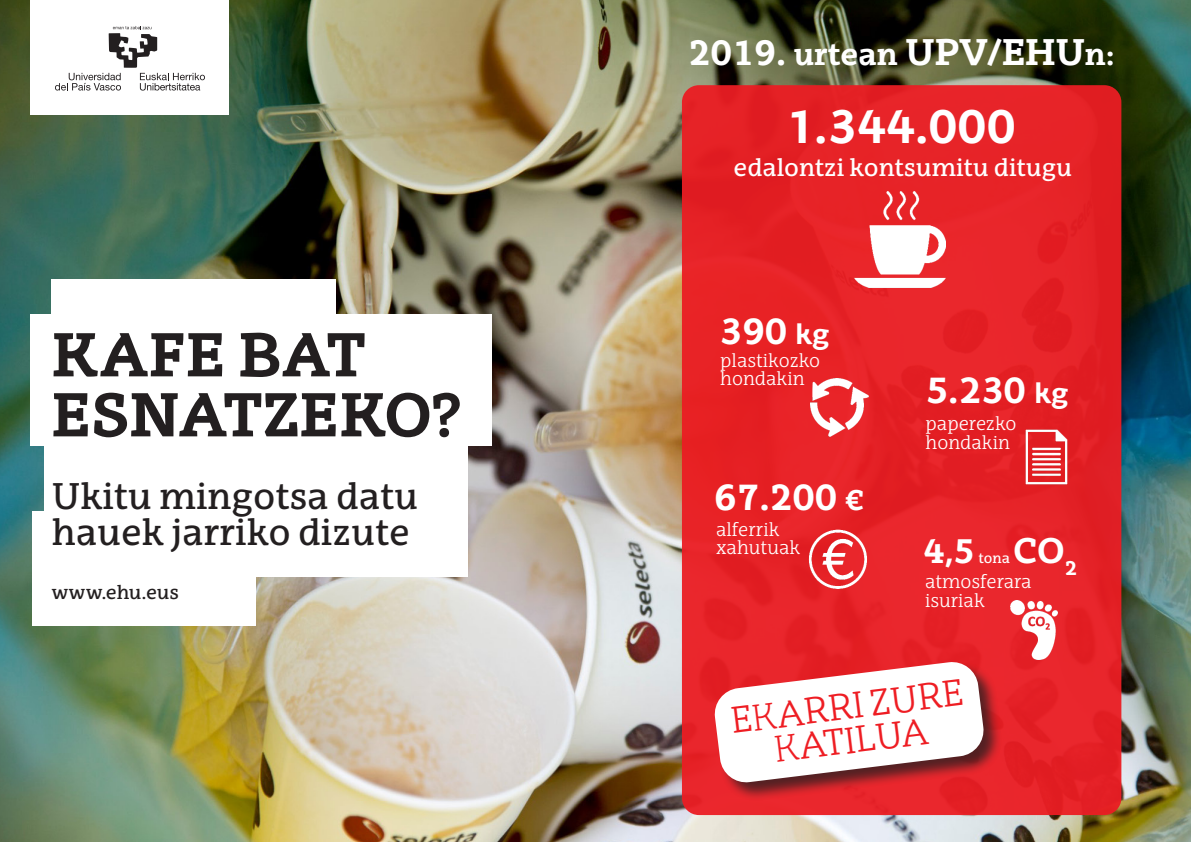
<style>
.page{position:relative;width:1191px;height:842px;background:#fff}
.page>*{position:absolute;margin:0;border:0;box-sizing:border-box;transform-origin:0 0}
.t1{font:700 60px/60px "EHU Serif";color:#231f20}
.t2{font:700 48px "EHU Sans";color:#fff}
.t3{font:700 37.1px "EHU Sans";color:#fff}
.t4{font:700 37.1px "EHU Serif";color:#fff}
.t5{font:36px/36px "EHU Serif";color:#231f20}
.t6{font:700 36px "EHU Serif";color:#fff}
.t7{font:300 36px/34px "EHU Serif";color:#ee1d23;text-align:center}
.t8{font:700 34.8px "EHU Serif";color:#fff}
.t9{font:24px "EHU Serif";color:#fff}
.t10{font:19px "EHU Serif";color:#231f20}
.t11{font:300 18.6px/18.6px "EHU Serif";color:#fff}
.t12{font:13.9px "EHU Serif";color:#fff}
.s1{font-size:30px}
.s2{font-size:27.9px}
</style>
<div class="page">
<img style="left:0;top:0;width:1191px;height:842px">
<div style="left:682px;top:85px;width:439px;height:730px;background:#eb1d23;border-radius:17px"></div>
<div style="left:33px;top:511px;width:223px;height:115px;background:#fff"></div>
<div style="left:52px;top:279px;width:284px;height:81px;background:#fff"></div>
<div style="left:31px;top:314px;width:461px;height:131px;background:#fff"></div>
<div style="left:45px;top:418px;width:423px;height:159px;background:#fff"></div>
<div style="left:31px;top:0;width:198px;height:115px;background:#fff"></div>
<svg style="left:55px;top:26px;width:150px;height:65px"></svg>
<img style="left:1025px;top:428px;width:44px;height:57px">
<img style="left:808px;top:530px;width:59px;height:59px">
<img style="left:1010px;top:601px;width:47px;height:59px">
<img style="left:810px;top:378px;width:58px;height:58px">
<img style="left:854px;top:191px;width:92px;height:96px">
<div style="left:714px;top:662px;width:288px;height:139px;background:#231f20;opacity:.75"></div>
<svg style="left:713px;top:660px;width:272px;height:124px"></svg>
<p class="t1" style="left:52px;top:324px;width:412px">KAFE BAT<br>ESNATZEKO?</p>
<p class="t5" style="left:52px;top:478px;width:368px">Ukitu mingotsa datu hauek jarriko dizute</p>
<p class="t10" style="left:52px;top:581px;width:129px">www.ehu.eus</p>
<p class="t6" style="left:688px;top:30px;width:428px">2019. <span class="s1">urtean</span> UPV/EHU<span class="s1">n:</span></p>
<p class="t2" style="left:785px;top:96px;width:232px">1.344.000</p>
<p class="t9" style="left:733px;top:153px;width:340px">edalontzi kontsumitu ditugu</p>
<p class="t3" style="left:719px;top:307px;width:111px">390 <span class="s2">kg</span></p>
<p class="t11" style="left:720px;top:351px;width:101px">plastikozko hondakin</p>
<p class="t4" style="left:714px;top:474px;width:150px">67.200 <span class="s2">€</span></p>
<p class="t11" style="left:716px;top:520px;width:86px">alferrik xahutuak</p>
<p class="t3" style="left:925px;top:367px;width:144px">5.230 <span class="s2">kg</span></p>
<p class="t11" style="left:925px;top:414px;width:92px;line-height:19px">paperezko hondakin</p>
<p class="t8" style="left:1013px;top:529px;width:66px">CO<sub>2</sub></p>
<p class="t11" style="left:925px;top:572px;width:108px">atmosferara isuriak</p>
<p class="t8" style="left:923px;top:529px;width:52px">4,5</p>
<p class="t12" style="left:978px;top:550px;width:33px">tona</p>
<p class="t7" style="left:729px;top:703px;width:235px;rotate:-7deg">EKARRI ZURE<br>KATILUA</p>
</div>
